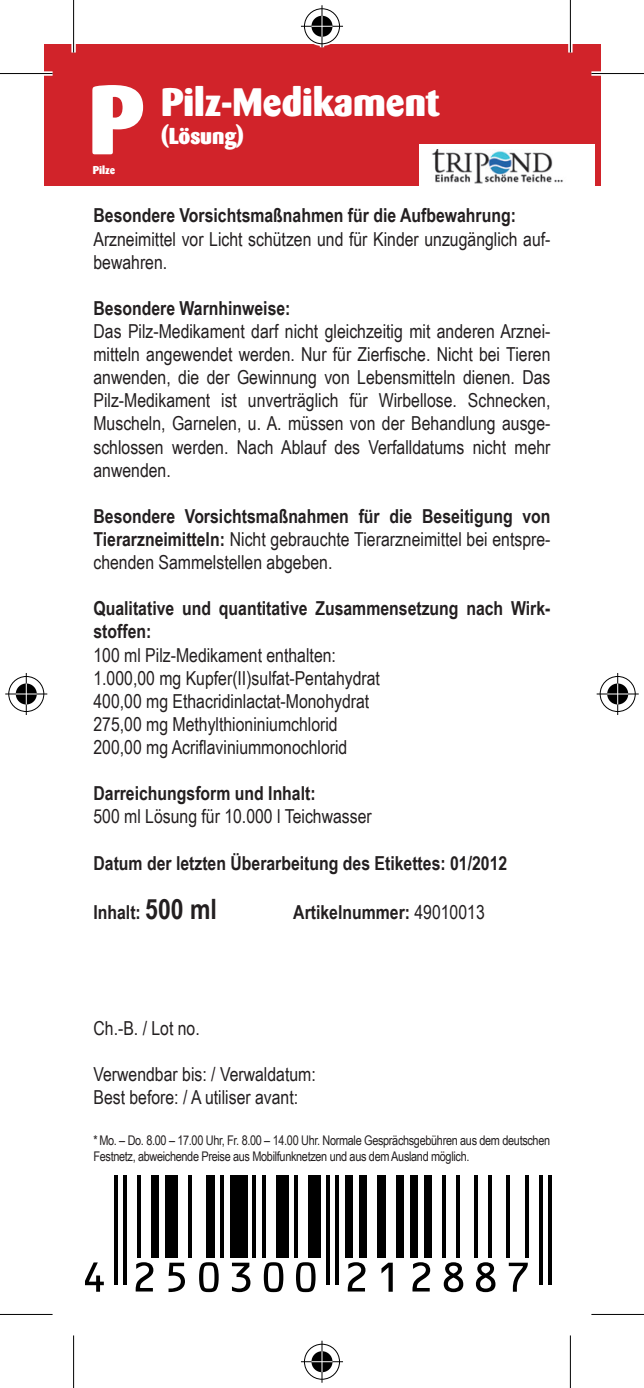
<style>
.page{position:relative;width:644px;height:1388px;background:#fff}
.page>*{position:absolute;margin:0;border:0;box-sizing:border-box;transform-origin:0 0}
.t1{font:800 96.95px "Barmeno";color:#fff}
.t2{font:800 39.2px "Barmeno";color:#fff}
.t3{font:800 22.75px "Barmeno";letter-spacing:-.005em;color:#fff}
.t4{font:19.25px/23.1px "Arial Narrow";color:#231f20}
.t5{font:700 19.25px/23.1px "Arial Narrow";color:#231f20}
.t6{font:13.3px/16.1px "Arial Narrow";letter-spacing:-.025em;color:#231f20}
.t7{font:800 11.2px "Barmeno";color:#fff}
.s1{font-weight:700}
.s2{font-size:28px}
.s3{font-weight:400}
</style>
<div class="page">
<hr style="left:114px;top:1175px;width:4px;height:109px;background:#000">
<hr style="left:123px;top:1175px;width:4px;height:109px;background:#000">
<hr style="left:137px;top:1175px;width:4px;height:82px;background:#000">
<div style="left:151px;top:1175px;width:8px;height:82px;background:#000"></div>
<div style="left:165px;top:1175px;width:13px;height:82px;background:#000"></div>
<hr style="left:188px;top:1175px;width:4px;height:82px;background:#000">
<div style="left:206px;top:1175px;width:9px;height:82px;background:#000"></div>
<hr style="left:220px;top:1175px;width:4px;height:82px;background:#000">
<div style="left:230px;top:1175px;width:17px;height:82px;background:#000"></div>
<hr style="left:252px;top:1175px;width:4px;height:82px;background:#000">
<hr style="left:262px;top:1175px;width:3px;height:82px;background:#000">
<div style="left:275px;top:1175px;width:13px;height:82px;background:#000"></div>
<hr style="left:294px;top:1175px;width:3px;height:82px;background:#000">
<div style="left:308px;top:1175px;width:12px;height:82px;background:#000"></div>
<hr style="left:326px;top:1175px;width:4px;height:109px;background:#000">
<hr style="left:335px;top:1175px;width:4px;height:109px;background:#000">
<div style="left:345px;top:1175px;width:8px;height:82px;background:#000"></div>
<div style="left:358px;top:1175px;width:8px;height:82px;background:#000"></div>
<div style="left:377px;top:1175px;width:8px;height:82px;background:#000"></div>
<div style="left:395px;top:1175px;width:8px;height:82px;background:#000"></div>
<div style="left:409px;top:1175px;width:8px;height:82px;background:#000"></div>
<div style="left:423px;top:1175px;width:8px;height:82px;background:#000"></div>
<svg style="left:442px;top:1175px;width:3px;height:82px"></svg>
<svg style="left:456px;top:1175px;width:3px;height:82px"></svg>
<svg style="left:474px;top:1175px;width:3px;height:82px"></svg>
<svg style="left:488px;top:1175px;width:3px;height:82px"></svg>
<hr style="left:506px;top:1175px;width:3px;height:82px;background:#000">
<svg style="left:525px;top:1175px;width:3px;height:82px"></svg>
<svg style="left:539px;top:1175px;width:3px;height:109px"></svg>
<svg style="left:548px;top:1175px;width:3px;height:109px"></svg>
<svg style="left:85px;top:1262px;width:19px;height:29px"></svg>
<svg style="left:135px;top:1262px;width:18px;height:29px"></svg>
<svg style="left:168px;top:1262px;width:17px;height:29px"></svg>
<svg style="left:199px;top:1262px;width:19px;height:29px"></svg>
<svg style="left:232px;top:1262px;width:18px;height:29px"></svg>
<svg style="left:263px;top:1262px;width:20px;height:29px"></svg>
<svg style="left:296px;top:1262px;width:19px;height:29px"></svg>
<svg style="left:347px;top:1262px;width:18px;height:29px"></svg>
<svg style="left:381px;top:1262px;width:11px;height:29px"></svg>
<svg style="left:412px;top:1262px;width:18px;height:29px"></svg>
<svg style="left:443px;top:1262px;width:20px;height:29px"></svg>
<svg style="left:475px;top:1262px;width:20px;height:29px"></svg>
<svg style="left:508px;top:1262px;width:19px;height:29px"></svg>
<div style="left:44px;top:44px;width:555px;height:141px;background:#d1232a"></div>
<div style="left:419px;top:144px;width:175px;height:49px;background:#fff"></div>
<img style="left:432px;top:149px;width:131px;height:35px">
<div style="left:0;top:71px;width:52px;height:5px;background:#fff"></div>
<div style="left:591px;top:71px;width:52px;height:5px;background:#fff"></div>
<svg style="left:0;top:1314px;width:52px;height:1px"></svg>
<svg style="left:591px;top:1314px;width:52px;height:1px"></svg>
<svg style="left:71px;top:0;width:5px;height:53px"></svg>
<svg style="left:74px;top:1335px;width:1px;height:52px"></svg>
<svg style="left:568px;top:0;width:4px;height:53px"></svg>
<svg style="left:570px;top:1335px;width:1px;height:52px"></svg>
<hr style="left:0;top:73px;width:52px;height:1px;background:#000">
<hr style="left:591px;top:73px;width:52px;height:1px;background:#000">
<hr style="left:0;top:1313px;width:52px;height:1px;background:#000">
<hr style="left:591px;top:1313px;width:52px;height:1px;background:#000">
<hr style="left:73px;top:0;width:1px;height:53px;background:#000">
<hr style="left:73px;top:1335px;width:1px;height:52px;background:#000">
<hr style="left:569px;top:0;width:1px;height:53px;background:#000">
<hr style="left:569px;top:1335px;width:1px;height:52px;background:#000">
<div style="left:302px;top:7px;width:39px;height:39px;border:4px solid #fff;border-radius:50%"></div>
<svg style="left:301px;top:24px;width:42px;height:4px"></svg>
<svg style="left:319px;top:5px;width:5px;height:42px"></svg>
<div style="left:309px;top:14px;width:25px;height:25px;border:4px solid #fff;border-radius:50%"></div>
<div style="left:304px;top:8px;width:35px;height:36px;border:1px solid #000;border-radius:50%"></div>
<hr style="left:301px;top:26px;width:42px;height:1px;background:#000">
<hr style="left:321px;top:5px;width:1px;height:42px;background:#000">
<svg style="left:311px;top:16px;width:21px;height:21px"></svg>
<div style="left:302px;top:1341px;width:39px;height:40px;border:4px solid #fff;border-radius:50%"></div>
<svg style="left:301px;top:1359px;width:42px;height:4px"></svg>
<svg style="left:319px;top:1340px;width:5px;height:42px"></svg>
<div style="left:309px;top:1348px;width:25px;height:26px;border:4px solid #fff;border-radius:50%"></div>
<div style="left:304px;top:1343px;width:35px;height:36px;border:1px solid #000;border-radius:50%"></div>
<hr style="left:301px;top:1360px;width:42px;height:2px;background:#000">
<hr style="left:321px;top:1340px;width:1px;height:42px;background:#000">
<svg style="left:311px;top:1350px;width:21px;height:21px"></svg>
<hr style="left:311px;top:1360px;width:21px;height:2px;background:#fff">
<svg style="left:321px;top:1350px;width:1px;height:21px"></svg>
<div style="left:7px;top:674px;width:39px;height:39px;border:4px solid #fff;border-radius:50%"></div>
<svg style="left:5px;top:691px;width:42px;height:5px"></svg>
<svg style="left:24px;top:673px;width:4px;height:42px"></svg>
<div style="left:14px;top:681px;width:25px;height:25px;border:4px solid #fff;border-radius:50%"></div>
<div style="left:8px;top:676px;width:36px;height:36px;border:1px solid #000;border-radius:50%"></div>
<hr style="left:5px;top:693px;width:42px;height:1px;background:#000">
<hr style="left:26px;top:673px;width:1px;height:42px;background:#000">
<svg style="left:16px;top:683px;width:21px;height:21px"></svg>
<div style="left:597px;top:674px;width:40px;height:39px;border:4px solid #fff;border-radius:50%"></div>
<svg style="left:596px;top:691px;width:42px;height:5px"></svg>
<svg style="left:615px;top:673px;width:4px;height:42px"></svg>
<div style="left:604px;top:681px;width:26px;height:25px;border:4px solid #fff;border-radius:50%"></div>
<div style="left:599px;top:676px;width:36px;height:36px;border:1px solid #000;border-radius:50%"></div>
<hr style="left:596px;top:693px;width:42px;height:1px;background:#000">
<hr style="left:616px;top:673px;width:1px;height:42px;background:#000">
<svg style="left:606px;top:683px;width:21px;height:21px"></svg>
<h1 class="t1" style="left:88px;top:60px;width:56px">P</h1>
<p class="t7" style="left:93px;top:164px;width:24px">Pilze</p>
<h2 class="t2" style="left:161px;top:78px;width:279px">Pilz-Medikament</h2>
<p class="t3" style="left:161px;top:121px;width:84px">(Lösung)</p>
<p class="t5" style="left:93px;top:203px;width:423px">Besondere Vorsichtsmaßnahmen für die Aufbewahrung:</p>
<p class="t4" style="left:93px;top:226px;width:458px">Arzneimittel vor Licht schützen und für Kinder unzugänglich auf&shy;bewahren.</p>
<p class="t5" style="left:93px;top:295px;width:198px">Besondere Warnhinweise:</p>
<p class="t4" style="left:93px;top:319px;width:458px;text-align:justify">Das Pilz-Medikament darf nicht gleichzeitig mit anderen Arznei&shy;mitteln angewendet werden. Nur für Zierfische. Nicht bei Tieren anwenden, die der Gewinnung von Lebensmitteln dienen. Das Pilz-Medikament ist unverträglich für Wirbellose. Schnecken, Muscheln, Garnelen, u. A. müssen von der Behandlung ausge&shy;schlossen werden. Nach Ablauf des Verfalldatums nicht mehr anwenden.</p>
<p class="t4" style="left:93px;top:504px;width:458px;text-align:justify"><span class="s1">Besondere Vorsichtsmaßnahmen für die Beseitigung von Tierarzneimitteln:</span> Nicht gebrauchte Tierarzneimittel bei entspre&shy;chenden Sammelstellen abgeben.</p>
<p class="t5" style="left:93px;top:596px;width:458px">Qualitative und quantitative Zusammensetzung nach Wirk&shy;stoffen:</p>
<p class="t4" style="left:93px;top:642px;width:288px">100 ml Pilz-Medikament enthalten:<br>1.000,00 mg Kupfer(II)sulfat-Pentahydrat 400,00 mg Ethacridinlactat-Monohydrat 275,00 mg Methylthioniniumchlorid 200,00 mg Acriflaviniummonochlorid</p>
<p class="t5" style="left:93px;top:781px;width:223px">Darreichungsform und Inhalt:</p>
<p class="t4" style="left:93px;top:804px;width:279px">500 ml Lösung für 10.000 l Teichwasser</p>
<p class="t5" style="left:93px;top:850px;width:415px">Datum der letzten Überarbeitung des Etikettes: 01/2012</p>
<p class="t5" style="left:93px;top:899px;width:125px">Inhalt: <span class="s2">500 ml</span></p>
<p class="t5" style="left:293px;top:899px;width:193px">Artikelnummer: <span class="s3">49010013</span></p>
<p class="t4" style="left:93px;top:1015px;width:108px">Ch.-B. / Lot no.</p>
<p class="t4" style="left:93px;top:1061px;width:223px">Verwendbar bis: / Verwaldatum:<br>Best before: / A utiliser avant:</p>
<p class="t6" style="left:93px;top:1131px;width:458px">*Mo. – Do. 8.00 – 17.00 Uhr, Fr. 8.00 – 14.00 Uhr. Normale Gesprächsgebühren aus dem deutschen<br>Festnetz, abweichende Preise aus Mobilfunknetzen und aus dem Ausland möglich.</p>
</div>
